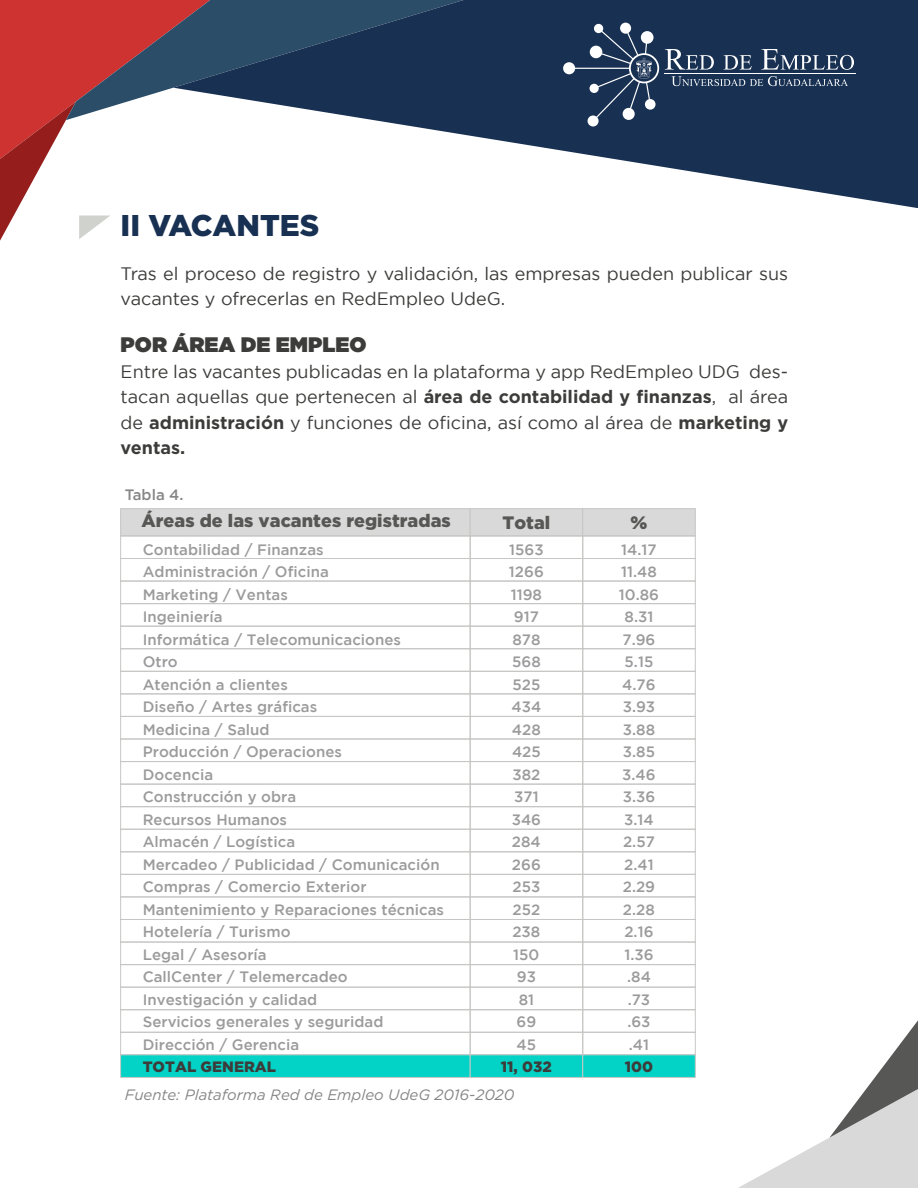
<style>
.page{position:relative;width:918px;height:1188px;background:#fff}
.page>*{position:absolute;margin:0;border:0;box-sizing:border-box;transform-origin:0 0}
.t1{font:900 30px "Gotham";color:#183052}
.t2{font:900 21px "Gotham";letter-spacing:.005em;color:#3c3c3b}
.t3{font:18px/25.5px "Gotham";color:#3c3c3b}
.t4{font:900 18px "Gotham";letter-spacing:.005em;color:#575756}
.t5{font:900 18px "Gotham";color:#575756}
.t6{font:500 15px/22.5px "Gotham";letter-spacing:.005em;color:#9c9b9b;text-align:center}
.t7{font:italic 15px "Gotham";color:#868686}
.t8{font:900 15px "Gotham";letter-spacing:.005em;color:#3c3c3b}
.t9{font:500 15px "Gotham";color:#868686}
.s1{font-weight:700}
</style>
<div class="page">
<svg style="left:210px;top:0;width:708px;height:208px;fill:#183052"></svg>
<hr style="left:664px;top:73px;width:192px;height:1px;background:#fff">
<svg style="left:665px;top:49px;width:49px;height:21px"></svg>
<svg style="left:723px;top:55px;width:29px;height:15px"></svg>
<svg style="left:761px;top:49px;width:93px;height:21px;background:#495c77"></svg>
<svg style="left:671px;top:76px;width:177px;height:10px;background:#415571"></svg>
<div style="left:563px;top:62px;width:12px;height:12px;background:#fff;border-radius:50%"></div>
<div style="left:620px;top:23px;width:11px;height:11px;background:#fff;border-radius:50%"></div>
<div style="left:588px;top:115px;width:11px;height:12px;background:#fff;border-radius:50%"></div>
<div style="left:594px;top:24px;width:9px;height:9px;background:#fff;border-radius:50%"></div>
<svg style="left:569px;top:28px;width:90px;height:93px;background:#3b4f6c"></svg>
<svg style="left:738px;top:1020px;width:180px;height:168px"></svg>
<svg style="left:0;top:0;width:210px;height:241px"></svg>
<div style="left:120px;top:508px;width:351px;height:28px;background:#d9d9d9;border:1px solid #c6c6c5"></div>
<div style="left:470px;top:508px;width:113px;height:28px;background:#d9d9d9;border:1px solid #c6c6c5"></div>
<div style="left:120px;top:536px;width:351px;height:23px;border:1px solid #c6c6c5"></div>
<div style="left:120px;top:558px;width:351px;height:23px;border:1px solid #c6c6c5"></div>
<div style="left:120px;top:581px;width:351px;height:23px;border:1px solid #c6c6c5"></div>
<div style="left:120px;top:603px;width:351px;height:24px;border:1px solid #c6c6c5"></div>
<div style="left:470px;top:536px;width:113px;height:23px;border:1px solid #c6c6c5"></div>
<div style="left:470px;top:558px;width:113px;height:23px;border:1px solid #c6c6c5"></div>
<div style="left:470px;top:581px;width:113px;height:23px;border:1px solid #c6c6c5"></div>
<div style="left:470px;top:603px;width:113px;height:24px;border:1px solid #c6c6c5"></div>
<div style="left:120px;top:626px;width:351px;height:23px;border:1px solid #c6c6c5"></div>
<div style="left:120px;top:648px;width:351px;height:24px;border:1px solid #c6c6c5"></div>
<div style="left:120px;top:671px;width:351px;height:23px;border:1px solid #c6c6c5"></div>
<div style="left:470px;top:626px;width:113px;height:23px;border:1px solid #c6c6c5"></div>
<div style="left:470px;top:648px;width:113px;height:24px;border:1px solid #c6c6c5"></div>
<div style="left:470px;top:671px;width:113px;height:23px;border:1px solid #c6c6c5"></div>
<div style="left:120px;top:694px;width:351px;height:23px;border:1px solid #c6c6c5"></div>
<div style="left:470px;top:694px;width:113px;height:23px;border:1px solid #c6c6c5"></div>
<div style="left:120px;top:716px;width:351px;height:23px;border:1px solid #c6c6c5"></div>
<div style="left:470px;top:716px;width:113px;height:23px;border:1px solid #c6c6c5"></div>
<div style="left:120px;top:739px;width:351px;height:23px;border:1px solid #c6c6c5"></div>
<div style="left:470px;top:739px;width:113px;height:23px;border:1px solid #c6c6c5"></div>
<div style="left:120px;top:761px;width:351px;height:23px;border:1px solid #c6c6c5"></div>
<div style="left:470px;top:761px;width:113px;height:23px;border:1px solid #c6c6c5"></div>
<div style="left:120px;top:784px;width:351px;height:23px;border:1px solid #c6c6c5"></div>
<div style="left:470px;top:784px;width:113px;height:23px;border:1px solid #c6c6c5"></div>
<div style="left:120px;top:806px;width:351px;height:24px;border:1px solid #c6c6c5"></div>
<div style="left:470px;top:806px;width:113px;height:24px;border:1px solid #c6c6c5"></div>
<div style="left:120px;top:829px;width:351px;height:23px;border:1px solid #c6c6c5"></div>
<div style="left:470px;top:829px;width:113px;height:23px;border:1px solid #c6c6c5"></div>
<div style="left:120px;top:851px;width:351px;height:24px;border:1px solid #c6c6c5"></div>
<div style="left:470px;top:851px;width:113px;height:24px;border:1px solid #c6c6c5"></div>
<div style="left:120px;top:874px;width:351px;height:23px;border:1px solid #c6c6c5"></div>
<div style="left:470px;top:874px;width:113px;height:23px;border:1px solid #c6c6c5"></div>
<div style="left:120px;top:897px;width:351px;height:23px;border:1px solid #c6c6c5"></div>
<div style="left:470px;top:897px;width:113px;height:23px;border:1px solid #c6c6c5"></div>
<div style="left:120px;top:919px;width:351px;height:23px;border:1px solid #c6c6c5"></div>
<div style="left:470px;top:919px;width:113px;height:23px;border:1px solid #c6c6c5"></div>
<div style="left:120px;top:942px;width:351px;height:23px;border:1px solid #c6c6c5"></div>
<div style="left:470px;top:942px;width:113px;height:23px;border:1px solid #c6c6c5"></div>
<div style="left:120px;top:964px;width:351px;height:24px;border:1px solid #c6c6c5"></div>
<div style="left:470px;top:964px;width:113px;height:24px;border:1px solid #c6c6c5"></div>
<div style="left:120px;top:987px;width:351px;height:23px;border:1px solid #c6c6c5"></div>
<div style="left:470px;top:987px;width:113px;height:23px;border:1px solid #c6c6c5"></div>
<div style="left:120px;top:1009px;width:351px;height:24px;border:1px solid #c6c6c5"></div>
<div style="left:470px;top:1009px;width:113px;height:24px;border:1px solid #c6c6c5"></div>
<div style="left:120px;top:1032px;width:351px;height:23px;border:1px solid #c6c6c5"></div>
<div style="left:470px;top:1032px;width:113px;height:23px;border:1px solid #c6c6c5"></div>
<div style="left:120px;top:1055px;width:351px;height:23px;background:#03d3c6;border:1px solid #c6c6c5"></div>
<div style="left:470px;top:1055px;width:113px;height:23px;background:#03d3c6;border:1px solid #c6c6c5"></div>
<div style="left:582px;top:508px;width:114px;height:28px;background:#d9d9d9;border:1px solid #c6c6c5"></div>
<div style="left:582px;top:536px;width:114px;height:23px;border:1px solid #c6c6c5"></div>
<div style="left:582px;top:558px;width:114px;height:23px;border:1px solid #c6c6c5"></div>
<div style="left:582px;top:581px;width:114px;height:23px;border:1px solid #c6c6c5"></div>
<div style="left:582px;top:603px;width:114px;height:24px;border:1px solid #c6c6c5"></div>
<div style="left:582px;top:626px;width:114px;height:23px;border:1px solid #c6c6c5"></div>
<div style="left:582px;top:648px;width:114px;height:24px;border:1px solid #c6c6c5"></div>
<div style="left:582px;top:671px;width:114px;height:23px;border:1px solid #c6c6c5"></div>
<div style="left:582px;top:694px;width:114px;height:23px;border:1px solid #c6c6c5"></div>
<div style="left:582px;top:716px;width:114px;height:23px;border:1px solid #c6c6c5"></div>
<div style="left:582px;top:739px;width:114px;height:23px;border:1px solid #c6c6c5"></div>
<div style="left:582px;top:761px;width:114px;height:23px;border:1px solid #c6c6c5"></div>
<div style="left:582px;top:784px;width:114px;height:23px;border:1px solid #c6c6c5"></div>
<div style="left:582px;top:806px;width:114px;height:24px;border:1px solid #c6c6c5"></div>
<div style="left:582px;top:829px;width:114px;height:23px;border:1px solid #c6c6c5"></div>
<div style="left:582px;top:851px;width:114px;height:24px;border:1px solid #c6c6c5"></div>
<div style="left:582px;top:874px;width:114px;height:23px;border:1px solid #c6c6c5"></div>
<div style="left:582px;top:897px;width:114px;height:23px;border:1px solid #c6c6c5"></div>
<div style="left:582px;top:919px;width:114px;height:23px;border:1px solid #c6c6c5"></div>
<div style="left:582px;top:942px;width:114px;height:23px;border:1px solid #c6c6c5"></div>
<div style="left:582px;top:964px;width:114px;height:24px;border:1px solid #c6c6c5"></div>
<div style="left:582px;top:987px;width:114px;height:23px;border:1px solid #c6c6c5"></div>
<div style="left:582px;top:1009px;width:114px;height:24px;border:1px solid #c6c6c5"></div>
<div style="left:582px;top:1032px;width:114px;height:23px;border:1px solid #c6c6c5"></div>
<div style="left:582px;top:1055px;width:114px;height:23px;background:#03d3c6;border:1px solid #c6c6c5"></div>
<h1 class="t1" style="left:121px;top:208px;width:200px">II VACANTES</h1>
<p class="t3" style="left:121px;top:261px;width:669px">Tras el proceso de registro y validación, las empresas pueden publicar sus vacantes y ofrecerlas en RedEmpleo UdeG.</p>
<h2 class="t2" style="left:121px;top:330px;width:247px">POR ÁREA DE EMPLEO</h2>
<p class="t3" style="left:121px;top:358px;width:669px;text-align:justify">Entre las vacantes publicadas en la plataforma y app RedEmpleo UDG des&shy;tacan aquellas que pertenecen al <span class="s1">área de contabilidad y finanzas</span>, al área de <span class="s1">administración</span> y funciones de oficina, así como al área de <span class="s1">marketing y ventas.</span></p>
<p class="t9" style="left:125px;top:486px;width:60px">Tabla 4.</p>
<p class="t4" style="left:141px;top:510px;width:311px">Áreas de las vacantes registradas</p>
<p class="t6" style="left:143px;top:538px;width:303px;text-align:left">Contabilidad / Finanzas<br>Administración / Oficina<br>Marketing / Ventas<br>Ingeiniería<br>Informática / Telecomunicaciones<br>Otro<br>Atención a clientes<br>Diseño / Artes gráficas<br>Medicina / Salud<br>Producción / Operaciones<br>Docencia<br>Construcción y obra<br>Recursos Humanos<br>Almacén / Logística<br>Mercadeo / Publicidad / Comunicación<br>Compras / Comercio Exterior<br>Mantenimiento y Reparaciones técnicas<br>Hotelería / Turismo<br>Legal / Asesoría<br>CallCenter / Telemercadeo<br>Investigación y calidad<br>Servicios generales y seguridad<br>Dirección / Gerencia</p>
<p class="t8" style="left:143px;top:1058px;width:135px">TOTAL GENERAL</p>
<p class="t4" style="left:503px;top:512px;width:49px">Total</p>
<p class="t6" style="left:509px;top:538px;width:36px">1563<br>1266<br>1198<br>917<br>878<br>568<br>525<br>434<br>428<br>425<br>382<br>371<br>346<br>284<br>266<br>253<br>252<br>238<br>150<br>93<br>81<br>69<br>45</p>
<p class="t8" style="left:501px;top:1058px;width:52px">11, 032</p>
<p class="t7" style="left:125px;top:1087px;width:391px">Fuente: Plataforma Red de Empleo UdeG 2016-2020</p>
<p class="t5" style="left:631px;top:509px;width:18px">%</p>
<p class="t6" style="left:619px;top:538px;width:42px">14.17<br>11.48<br>10.86<br>8.31<br>7.96<br>5.15<br>4.76<br>3.93<br>3.88<br>3.85<br>3.46<br>3.36<br>3.14<br>2.57<br>2.41<br>2.29<br>2.28<br>2.16<br>1.36 .84 .73 .63 .41</p>
<p class="t8" style="left:625px;top:1058px;width:30px">100</p>
</div>
